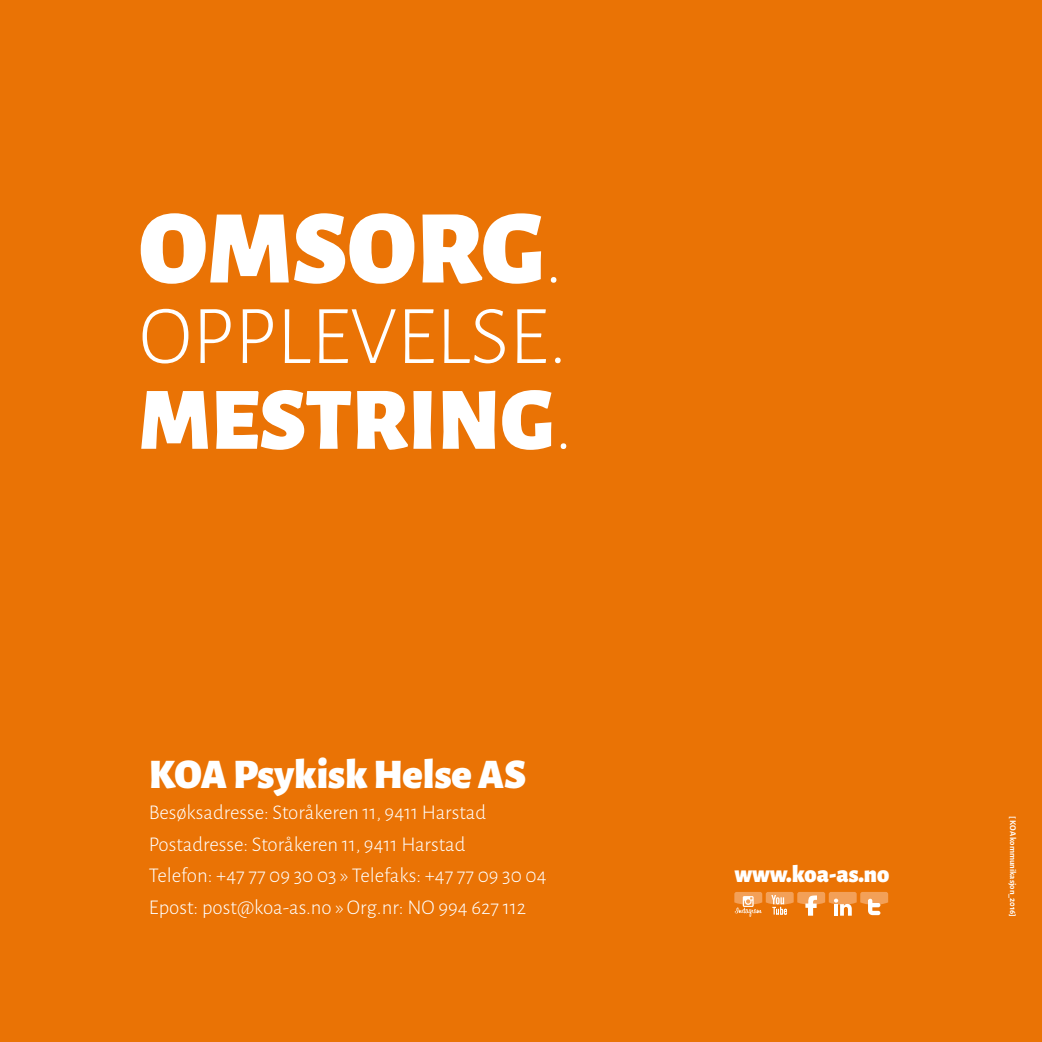
<style>
.page{position:relative;width:1042px;height:1042px;background:#ea7305}
.page>*{position:absolute;margin:0;border:0;box-sizing:border-box;transform-origin:0 0}
.t1{font:900 105px "Alegreya Sans";color:#fff}
.t2{font:900 89.25px "Alegreya Sans";color:#fff}
.t3{font:300 84px "Alegreya Sans";color:#fff}
.t4{font:900 42px "Alegreya Sans";color:#fff}
.t5{font:900 24.5px "Alegreya Sans";color:#fff}
.t6{font:300 21px/31.5px "Alegreya Sans";color:#fff}
.t7{font:700 8.75px "Alegreya Sans";color:#fff}
.s1{font-weight:300;font-size:84px}
</style>
<div class="page">
<svg style="left:734px;top:892px;width:154px;height:25px"></svg>
<h1 class="t1" style="left:139px;top:165px;width:426px">OMSORG<span class="s1">.</span></h1>
<h3 class="t3" style="left:139px;top:282px;width:430px">OPPLEVELSE.</h3>
<h2 class="t2" style="left:139px;top:349px;width:436px">MESTRING<span class="s1">.</span></h2>
<h3 class="t4" style="left:149px;top:741px;width:379px">KOA Psykisk Helse AS</h3>
<p class="t6" style="left:149px;top:796px;width:399px">Besøksadresse: Storåkeren 11, 9411 Harstad Postadresse: Storåkeren 11, 9411 Harstad<br>Telefon: +47 77 09 30 03 » Telefaks: +47 77 09 30 04<br>Epost: post@koa-as.no » Org.nr: NO 994 627 112</p>
<p class="t5" style="left:734px;top:855px;width:157px">www.koa-as.no</p>
<p class="t7" style="left:1019px;top:816px;width:102px;rotate:90deg">[ KOA kommunikasjon_2016]</p>
</div>
